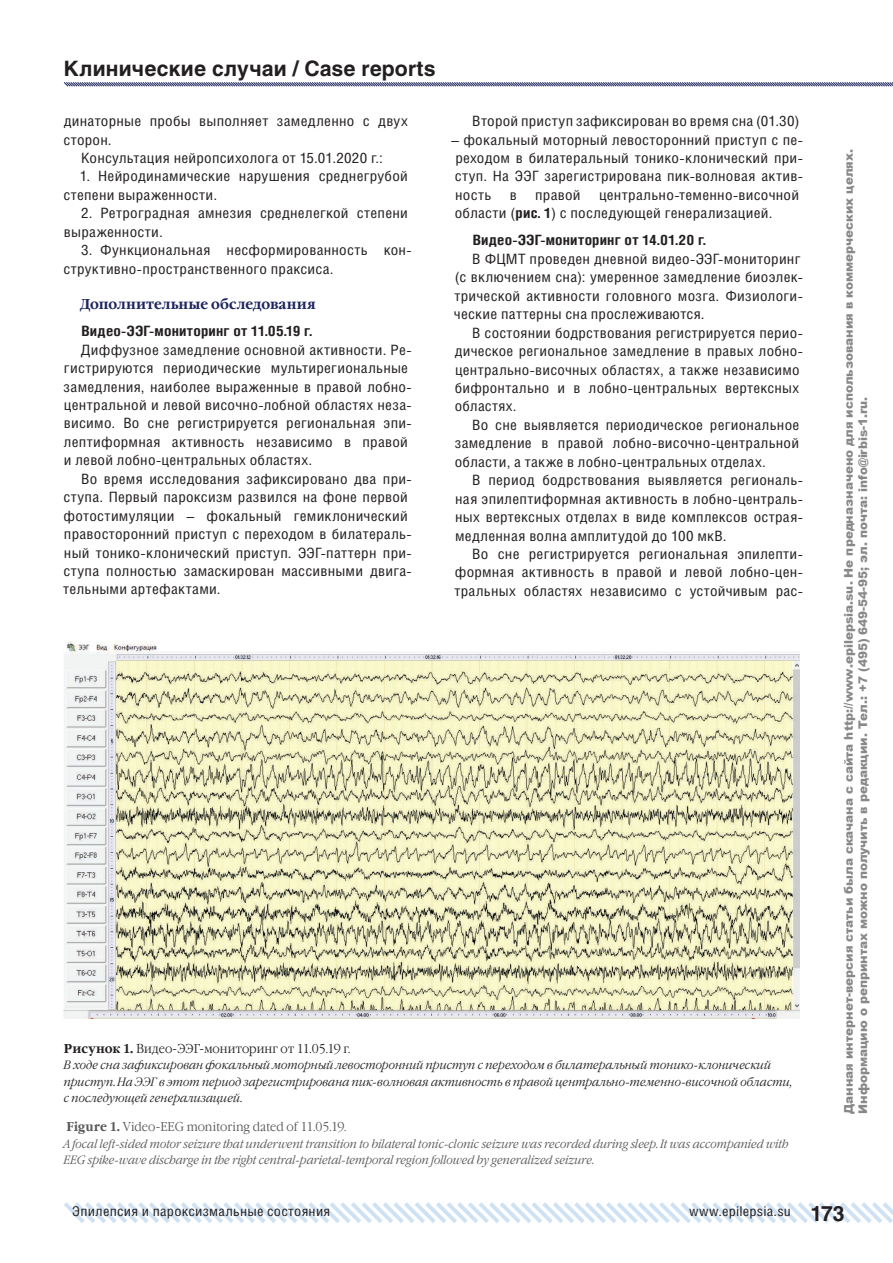
<style>
.page{position:relative;width:893px;height:1263px;background:#fff}
.page>*{position:absolute;margin:0;border:0;box-sizing:border-box;transform-origin:0 0}
.t1{font:700 21px "Helios";letter-spacing:.01em;color:#231f20}
.t2{font:14.25px/18.5px "Helios Cond";letter-spacing:.015em;color:#231f20;scale:1.1 1}
.t3{font:14.25px/18.5px "Helios Cond";letter-spacing:.015em;color:#231f20;scale:1.09 1}
.t4{font:700 14.25px "Helios Cond";letter-spacing:.01em;color:#231f20;scale:1.1 1}
.t5{font:700 14.25px "Garamond C";letter-spacing:.01em;color:#1e245e;scale:.9 1}
.t6{font:13.5px "Helios Cond";letter-spacing:.015em;color:#231f20;scale:1.1 1}
.t7{font:300 12.75px "Garamond C";color:#57585a;scale:.9 1}
.t8{font:300 12.75px "Garamond C";letter-spacing:.005em;color:#231f20;scale:.9 1}
.t9{font:italic 300 12px/16.5px "Garamond C";letter-spacing:.015em;color:#231f20;scale:.9 1}
.t10{font:italic 300 12px/16.5px "Garamond C";letter-spacing:.015em;color:#57585a;scale:.9 1}
.t11{font:900 12px/14.4px "Arial";color:rgb(0 0 0/.47)}
.s1{font-weight:700}
.s2{font-family:"Helios";font-weight:700;font-size:21px}
</style>
<div class="page">
<svg style="left:64px;top:1202px;width:829px;height:21px"></svg>
<svg style="left:63px;top:82px;width:830px;height:5px;background:#9093af"></svg>
<img style="left:64px;top:642px;width:735px;height:376px">
<h1 class="t1" style="left:64px;top:56px;width:373px">Клинические случаи / Case reports</h1>
<p class="t2" style="left:64px;top:112px;width:314px">динаторные пробы выполняет замедленно с двух</p>
<p class="t2" style="left:63px;top:130px;width:45px">сторон.</p>
<p class="t2" style="left:81px;top:148px;width:276px">Консультация нейропсихолога от 15.01.2020 г.:</p>
<p class="t2" style="left:63px;top:167px;width:315px;text-indent:16px">1. Нейродинамические нарушения среднегрубой степени выраженности.</p>
<p class="t2" style="left:64px;top:204px;width:314px;text-indent:17px">2. Ретроградная амнезия среднелегкой степени выраженности.</p>
<p class="t2" style="left:63px;top:241px;width:318px;text-indent:18px">3. Функциональная несформированность кон&shy;структивно-пространственного праксиса.</p>
<p class="t5" style="left:81px;top:296px;width:263px">Дополнительные обследования</p>
<p class="t4" style="left:81px;top:323px;width:211px">Видео-ЭЭГ-мониторинг от 11.05.19 г.</p>
<p class="t2" style="left:64px;top:340px;width:318px;text-indent:17px">Диффузное замедление основной активности. Ре&shy;гистрируются периодические мультирегиональные замедления, наиболее выраженные в правой лобно&shy;центральной и левой височно-лобной областях неза&shy;висимо. Во сне регистрируется региональная эпи&shy;лептиформная активность независимо в правой и левой лобно-центральных областях.</p>
<p class="t2" style="left:63px;top:469px;width:318px;text-indent:18px">Во время исследования зафиксировано два при&shy;ступа. Первый пароксизм развился на фоне первой фотостимуляции – фокальный гемиклонический правосторонний приступ с переходом в билатераль&shy;ный тонико-клонический приступ. ЭЭГ-паттерн при&shy;ступа полностью замаскирован массивными двига&shy;тельными артефактами.</p>
<p class="t2" style="left:472px;top:112px;width:299px">Второй приступ зафиксирован во время сна (01.30)</p>
<p class="t2" style="left:451px;top:130px;width:321px;text-align:justify">– фокальный моторный левосторонний приступ с пе&shy;реходом в билатеральный тонико-клонический при&shy;ступ. На ЭЭГ зарегистрирована пик-волновая актив&shy;ность</p>
<p class="t2" style="left:455px;top:185px;width:315px;text-indent:144px">центрально-теменно-височной области (<span class="s1">рис. 1</span>) с последующей генерализацией.</p>
<p class="t4" style="left:473px;top:232px;width:213px">Видео-ЭЭГ-мониторинг от 14.01.20 г.</p>
<p class="t2" style="left:454px;top:249px;width:319px;text-indent:18px">В ФЦМТ проведен дневной видео-ЭЭГ-мониторинг (с включением сна): умеренное замедление биоэлек&shy;трической активности головного мозга. Физиологи&shy;ческие паттерны сна прослеживаются.</p>
<p class="t3" style="left:455px;top:323px;width:321px;text-indent:18px">В состоянии бодрствования регистрируется перио&shy;дическое региональное замедление в правых лобно&shy;центрально-височных областях, а также независимо бифронтально и в лобно-центральных вертексных областях.</p>
<p class="t2" style="left:455px;top:415px;width:315px;text-align:justify;text-indent:18px">Во сне выявляется периодическое региональное замедление в правой лобно-височно-центральной области, а также в лобно-центральных отделах.</p>
<p class="t2" style="left:455px;top:471px;width:318px;text-align:justify;text-indent:17px">В период бодрствования выявляется региональ&shy;ная эпилептиформная активность в лобно-централь&shy;ных вертексных отделах в виде комплексов острая&shy;медленная волна амплитудой до 100 мкВ.</p>
<p class="t2" style="left:454px;top:544px;width:318px;text-align:justify;text-indent:18px">Во сне регистрируется региональная эпилепти&shy;формная активность в правой и левой лобно-цен&shy;тральных областях независимо с устойчивым рас-</p>
<p class="t2" style="left:510px;top:185px;width:8px">в</p>
<p class="t2" style="left:535px;top:185px;width:43px">правой</p>
<p class="t8" style="left:64px;top:1041px;width:320px"><span class="s1">Рисунок 1.</span> Видео-ЭЭГ-мониторинг от 11.05.19 г.</p>
<p class="t9" style="left:64px;top:1057px;width:810px">В ходе сна зафиксирован фокальный моторный левосторонний приступ с переходом в билатеральный тонико-клонический приступ. На ЭЭГ в этот период зарегистрирована пик-волновая активность в правой центрально-теменно-височной области, с последующей генерализацией.</p>
<p class="t7" style="left:66px;top:1120px;width:313px"><span class="s1">Figure 1.</span> Video-EEG monitoring dated of 11.05.19.</p>
<p class="t10" style="left:64px;top:1136px;width:807px">A focal left-sided motor seizure that underwent transition to bilateral tonic-clonic seizure was recorded during sleep. It was accompanied with<br>EEG spike-wave discharge in the right central-parietal-temporal region followed by generalized seizure.</p>
<p class="t11" style="left:841px;top:1114px;width:966px;rotate:-90deg">Данная интернет-версия статьи была скачана с сайта http://www.epilepsia.su. Не предназначено для использования в коммерческих целях.<br>Информацию о репринтах можно получить в редакции. Тел.: +7 (495) 649-54-95; эл. почта: info@irbis-1.ru.</p>
<p class="t6" style="left:72px;top:1203px;width:236px">Эпилепсия и пароксизмальные состояния</p>
<p class="t6" style="left:689px;top:1203px;width:143px">www.epilepsia.su <span class="s2">173</span></p>
</div>
